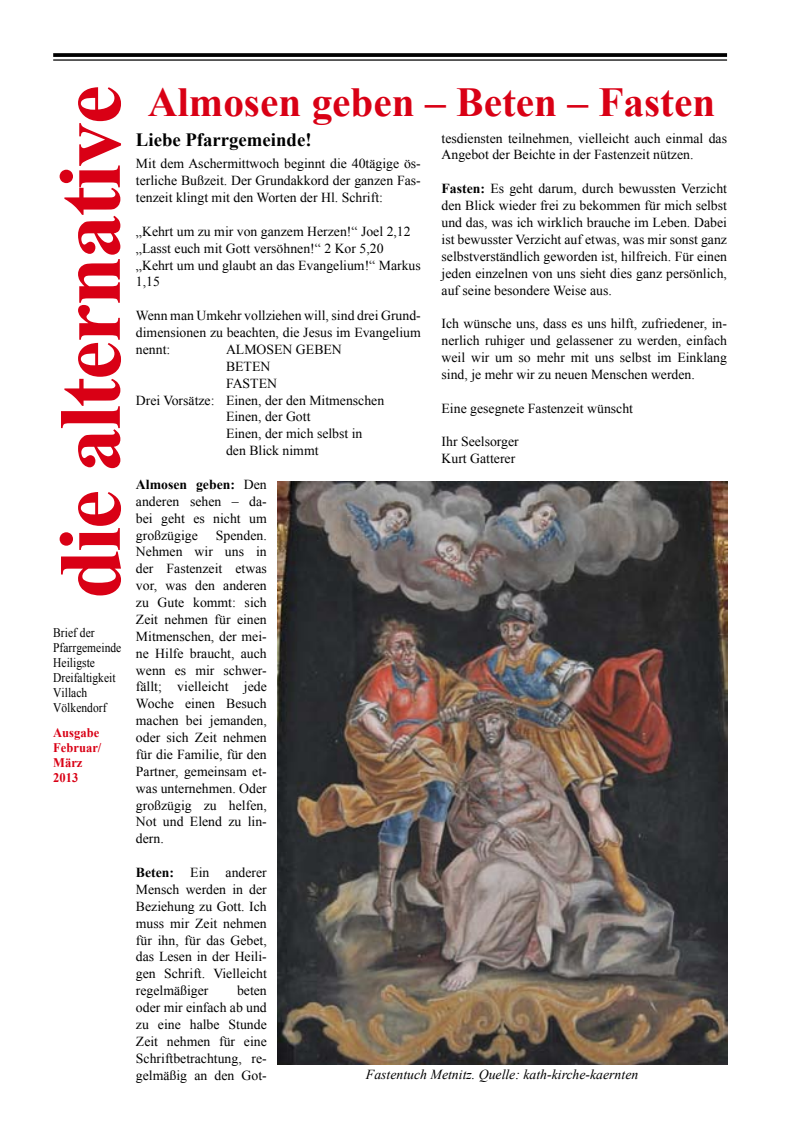
<style>
.page{position:relative;width:798px;height:1134px;background:#fff}
.page>*{position:absolute;margin:0;border:0;box-sizing:border-box;transform-origin:0 0}
.t1{font:700 88.75px "Times New Roman";letter-spacing:-.025em;color:#d90015}
.t2{font:700 41.25px "Times New Roman";color:#d90015}
.t3{font:700 18.75px "Times New Roman";color:#000}
.t4{font:13.75px/16.9px "Times New Roman";color:#000;text-align:justify}
.t5{font:italic 13.75px "Times New Roman";color:#000}
.t6{font:13.12px/15px "Times New Roman";letter-spacing:.005em;color:#000;scale:.88 1}
.t7{font:700 13.12px/15px "Times New Roman";letter-spacing:.005em;color:#d90015;scale:.95 1}
.s1{font-weight:700}
</style>
<div class="page">
<svg style="left:53px;top:53px;width:673px;height:4px"></svg>
<hr style="left:53px;top:59px;width:673px;height:2px;background:#000">
<img style="left:277px;top:482px;width:449px;height:582px">
<h1 class="t1" style="left:29px;top:599px;width:515px;rotate:-90deg">die alternative</h1>
<p class="t6" style="left:53px;top:625px;width:79px">Brief der<br>Pfarrgemeinde<br>Heiligste<br>Dreifaltigkeit<br>Villach<br>Völkendorf</p>
<p class="t7" style="left:53px;top:725px;width:52px">Ausgabe<br>Februar/<br>März<br>2013</p>
<h2 class="t2" style="left:148px;top:74px;width:569px">Almosen geben – Beten – Fasten</h2>
<p class="t4" style="left:441px;top:129px;width:287px">tesdiensten teilnehmen, vielleicht auch einmal das<br>Angebot der Beichte in der Fastenzeit nützen.</p>
<p class="t4" style="left:441px;top:180px;width:287px"><span class="s1">Fasten:</span> Es geht darum, durch bewussten Verzicht den Blick wieder frei zu bekommen für mich selbst und das, was ich wirklich brauche im Leben. Dabei ist bewusster Verzicht auf etwas, was mir sonst ganz selbstverständlich geworden ist, hilfreich. Für einen jeden einzelnen von uns sieht dies ganz persönlich, auf seine besondere Weise aus.</p>
<p class="t4" style="left:441px;top:315px;width:287px">Ich wünsche uns, dass es uns hilft, zufriedener, in&shy;nerlich ruhiger und gelassener zu werden, einfach weil wir um so mehr mit uns selbst im Einklang sind, je mehr wir zu neuen Menschen werden.</p>
<p class="t4" style="left:441px;top:399px;width:193px">Eine gesegnete Fastenzeit wünscht</p>
<p class="t4" style="left:441px;top:433px;width:79px">Ihr Seelsorger<br>Kurt Gatterer</p>
<h3 class="t3" style="left:136px;top:127px;width:177px">Liebe Pfarrgemeinde!</h3>
<p class="t4" style="left:136px;top:155px;width:286px">Mit dem Aschermittwoch beginnt die 40tägige ös&shy;terliche Bußzeit. Der Grundakkord der ganzen Fas&shy;tenzeit klingt mit den Worten der Hl. Schrift:</p>
<p class="t4" style="left:136px;top:222px;width:286px;text-align:left">„Kehrt um zu mir von ganzem Herzen!“ Joel 2,12 „Lasst euch mit Gott versöhnen!“ 2 Kor 5,20 „Kehrt um und glaubt an das Evangelium!“ Markus 1,15</p>
<p class="t4" style="left:136px;top:307px;width:286px">Wenn man Umkehr vollziehen will, sind drei Grund&shy;dimensionen zu beachten, die Jesus im Evangelium nennt:</p>
<p class="t4" style="left:226px;top:341px;width:117px">ALMOSEN GEBEN</p>
<p class="t4" style="left:226px;top:357px;width:46px">BETEN</p>
<p class="t4" style="left:226px;top:374px;width:52px">FASTEN</p>
<p class="t4" style="left:136px;top:391px;width:250px">Drei Vorsätze: Einen, der den Mitmenschen</p>
<p class="t4" style="left:226px;top:408px;width:86px">Einen, der Gott</p>
<p class="t4" style="left:226px;top:425px;width:138px">Einen, der mich selbst in</p>
<p class="t4" style="left:226px;top:442px;width:94px">den Blick nimmt</p>
<p class="t4" style="left:136px;top:476px;width:132px"><span class="s1">Almosen geben:</span> Den anderen sehen – da&shy;bei geht es nicht um großzügige</p>
<p class="t4" style="left:136px;top:526px;width:132px;text-indent:80px">Spenden.<br>Nehmen wir uns in der Fastenzeit etwas vor, was den anderen zu Gute kommt: sich Zeit nehmen für einen Mitmenschen, der mei&shy;ne Hilfe braucht, auch wenn es mir schwer&shy;fällt; vielleicht jede Woche einen Besuch machen bei jemanden, oder sich Zeit nehmen für die Familie, für den Partner, gemeinsam et&shy;was unternehmen. Oder großzügig zu helfen, Not und Elend zu lin&shy;dern.</p>
<p class="t4" style="left:136px;top:864px;width:132px"><span class="s1">Beten:</span> Ein anderer Mensch werden in der Beziehung zu Gott. Ich muss mir Zeit nehmen für ihn, für das Gebet, das Lesen in der Heili&shy;gen Schrift. Vielleicht regelmäßiger</p>
<p class="t4" style="left:136px;top:982px;width:132px;text-indent:101px">beten oder mir einfach ab und zu eine halbe Stunde Zeit nehmen für eine Schriftbetrachtung, re&shy;gelmäßig an den Got-</p>
<p class="t5" style="left:366px;top:1065px;width:274px">Fastentuch Metnitz. Quelle: kath-kirche-kaernten</p>
</div>
